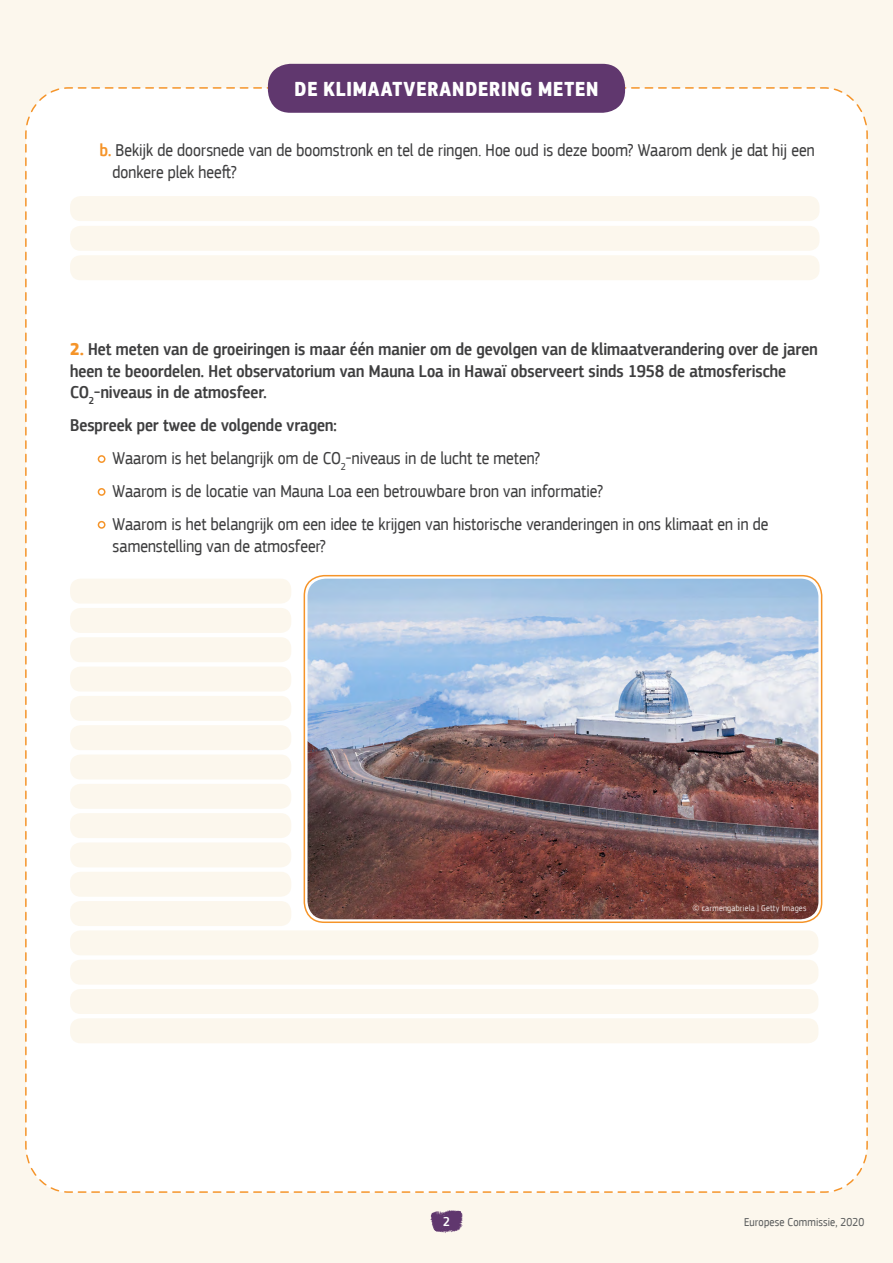
<style>
.page{position:relative;width:893px;height:1263px;background:#fcf7ed}
.page>*{position:absolute;margin:0;border:0;box-sizing:border-box;transform-origin:0 0}
.t1{font:700 21px "EC Square Sans Cond Pro";letter-spacing:.04em;color:#fff}
.t2{font:18px/21.6px "EC Square Sans Cond Pro";color:#3f3f40}
.t3{font:500 18px/21.6px "EC Square Sans Cond Pro";letter-spacing:.005em;color:#3f3f40}
.t4{font:500 13.5px "EC Square Sans Cond Pro";color:#fff}
.t5{font:12px "EC Square Sans Cond Pro";letter-spacing:.015em;color:#5d5f5f}
.t6{font:9px "EC Square Sans Cond Pro";letter-spacing:.03em;color:#fff}
.s1{font-weight:500;color:#f59429}
.s2{font-weight:700;color:#f59429}
</style>
<div class="page">
<div style="left:25px;top:86px;width:843px;height:1107px;background:#fff"></div>
<div style="left:70px;top:579px;width:221px;height:25px;background:#fcf7ed;border-radius:10px"></div>
<div style="left:70px;top:725px;width:221px;height:25px;background:#fcf7ed;border-radius:10px"></div>
<div style="left:70px;top:872px;width:221px;height:25px;background:#fcf7ed;border-radius:10px"></div>
<div style="left:70px;top:637px;width:221px;height:25px;background:#fcf7ed;border-radius:10px"></div>
<div style="left:70px;top:784px;width:221px;height:25px;background:#fcf7ed;border-radius:10px"></div>
<div style="left:70px;top:930px;width:748px;height:25px;background:#fcf7ed;border-radius:10px"></div>
<div style="left:70px;top:608px;width:221px;height:25px;background:#fcf7ed;border-radius:10px"></div>
<div style="left:70px;top:754px;width:221px;height:25px;background:#fcf7ed;border-radius:10px"></div>
<div style="left:70px;top:901px;width:221px;height:25px;background:#fcf7ed;border-radius:10px"></div>
<div style="left:70px;top:667px;width:221px;height:24px;background:#fcf7ed;border-radius:10px"></div>
<div style="left:70px;top:813px;width:221px;height:25px;background:#fcf7ed;border-radius:10px"></div>
<div style="left:70px;top:960px;width:748px;height:25px;background:#fcf7ed;border-radius:10px"></div>
<div style="left:70px;top:696px;width:221px;height:25px;background:#fcf7ed;border-radius:10px"></div>
<div style="left:70px;top:842px;width:221px;height:25px;background:#fcf7ed;border-radius:10px"></div>
<div style="left:70px;top:989px;width:748px;height:25px;background:#fcf7ed;border-radius:10px"></div>
<div style="left:70px;top:1018px;width:748px;height:25px;background:#fcf7ed;border-radius:10px"></div>
<div style="left:70px;top:196px;width:749px;height:25px;background:#fcf7ed;border-radius:10px"></div>
<div style="left:70px;top:255px;width:749px;height:25px;background:#fcf7ed;border-radius:10px"></div>
<div style="left:70px;top:226px;width:749px;height:25px;background:#fcf7ed;border-radius:10px"></div>
<div style="left:98px;top:456px;width:7px;height:6px;background:#fff;border-radius:50%"></div>
<div style="left:98px;top:455px;width:7px;height:8px;border:2px solid #f59429;border-radius:50%"></div>
<div style="left:98px;top:522px;width:7px;height:6px;background:#fff;border-radius:50%"></div>
<div style="left:98px;top:521px;width:7px;height:8px;border:2px solid #f59429;border-radius:50%"></div>
<div style="left:98px;top:489px;width:7px;height:6px;background:#fff;border-radius:50%"></div>
<div style="left:98px;top:488px;width:7px;height:8px;border:2px solid #f59429;border-radius:50%"></div>
<img style="left:308px;top:579px;width:510px;height:340px">
<svg style="left:430px;top:1210px;width:33px;height:23px"></svg>
<div style="left:304px;top:575px;width:518px;height:348px;border:2px solid #f59429;border-radius:20px"></div>
<div style="left:268px;top:64px;width:357px;height:49px;background:#60376e;border-radius:22px"></div>
<p class="t1" style="left:295px;top:76px;width:305px">DE KLIMAATVERANDERING METEN</p>
<p class="t2" style="left:113px;top:140px;width:703px;text-indent:-13px"><span class="s1">b.</span> Bekijk de doorsnede van de boomstronk en tel de ringen. Hoe oud is deze boom? Waarom denk je dat hij een donkere plek heeft?</p>
<p class="t3" style="left:70px;top:339px;width:749px"><span class="s2">2.</span> Het meten van de groeiringen is maar één manier om de gevolgen van de klimaatverandering over de jaren heen te beoordelen. Het observatorium van Mauna Loa in Hawaï observeert sinds 1958 de atmosferische<br>CO<sub>2</sub>-niveaus in de atmosfeer.</p>
<p class="t3" style="left:70px;top:415px;width:268px">Bespreek per twee de volgende vragen:</p>
<p class="t2" style="left:100px;top:448px;width:441px">• Waarom is het belangrijk om de CO<sub>2</sub>-niveaus in de lucht te meten?</p>
<p class="t2" style="left:100px;top:481px;width:504px">• Waarom is de locatie van Mauna Loa een betrouwbare bron van informatie?</p>
<p class="t2" style="left:113px;top:514px;width:657px;text-indent:-13px">• Waarom is het belangrijk om een idee te krijgen van historische veranderingen in ons klimaat en in de samenstelling van de atmosfeer?</p>
<p class="t4" style="left:443px;top:1213px;width:8px">2</p>
<p class="t6" style="left:692px;top:903px;width:116px">© carmengabriela | Getty Images</p>
<p class="t5" style="left:744px;top:1215px;width:122px">Europese Commissie, 2020</p>
</div>
